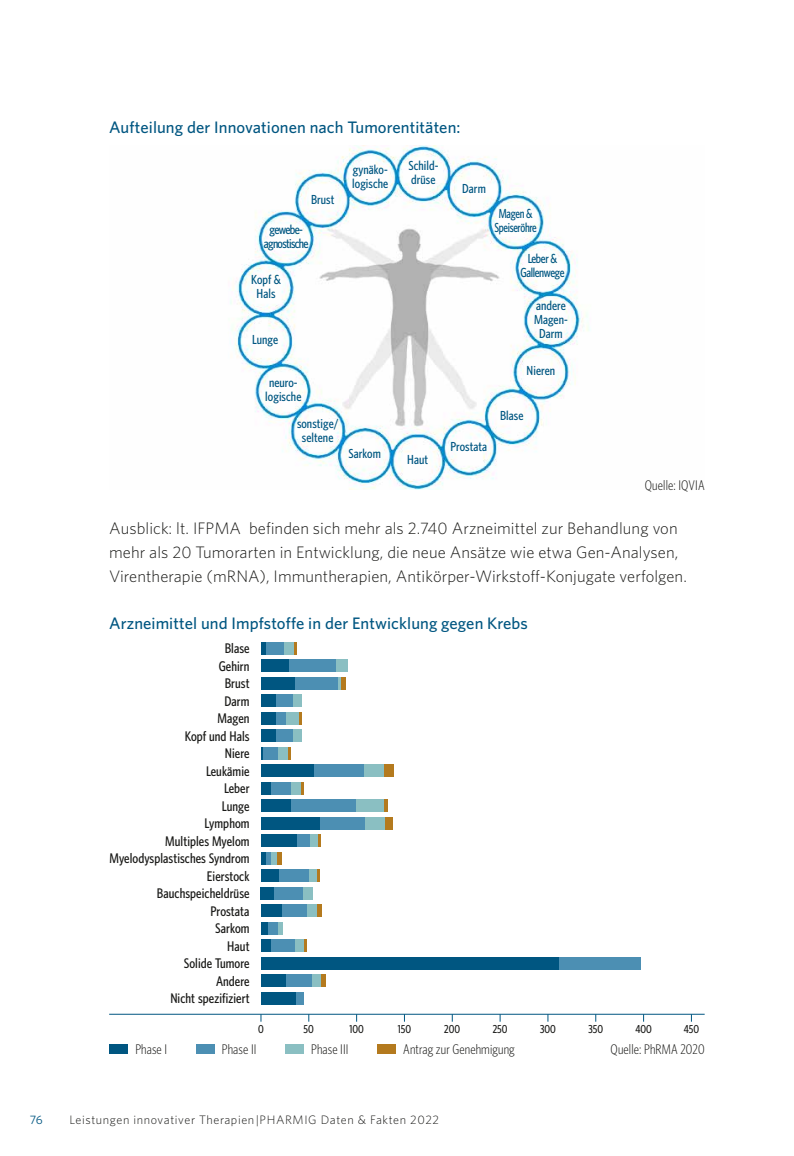
<style>
.page{position:relative;width:794px;height:1156px;background:#fff}
.page>*{position:absolute;margin:0;border:0;box-sizing:border-box;transform-origin:0 0}
.t1{font:300 16.62px/23.6px "Whitney HTF";letter-spacing:.005em;color:#1a1a18}
.t2{font:500 16.62px "Whitney HTF";letter-spacing:.005em;color:#005681}
.t3{font:500 condensed 14px/17.5px "Whitney HTF";letter-spacing:.005em;color:#1a1a18;text-align:right}
.t4{font:300 condensed 14px "Whitney HTF";letter-spacing:.01em;color:#1a1a18}
.t5{font:500 condensed 13.12px/14px "Whitney HTF";letter-spacing:.005em;color:#005681}
.t6{font:500 condensed 13.12px/14px "Whitney HTF";letter-spacing:-.05em;color:#005681;text-align:center}
.t7{font:500 condensed 13.12px/14px "Whitney HTF";letter-spacing:-.03em;color:#005681;text-align:center;scale:.9 1}
.t8{font:500 condensed 13.12px/14px "Whitney HTF";letter-spacing:-.03em;color:#005681;text-align:center;scale:.95 1}
.t9{font:300 12.25px "Whitney HTF";letter-spacing:.05em;color:#1a1a18}
.t10{font:12.25px "Whitney HTF";color:#005681}
.t11{font:500 condensed 11.55px "Whitney HTF";color:#1a1a18}
</style>
<div class="page">
<img style="left:230px;top:145px;width:360px;height:345px">
<div style="left:109px;top:1044px;width:19px;height:9px;background:#005681"></div>
<div style="left:196px;top:1044px;width:18px;height:9px;background:#4c8fb3"></div>
<div style="left:285px;top:1044px;width:19px;height:9px;background:#8abfc2"></div>
<div style="left:377px;top:1044px;width:19px;height:9px;background:#b47a1e"></div>
<hr style="left:109px;top:1014px;width:595px;height:1px;background:#005681">
<div style="left:261px;top:642px;width:5px;height:12px;background:#005681"></div>
<div style="left:261px;top:659px;width:28px;height:13px;background:#005681"></div>
<div style="left:289px;top:659px;width:47px;height:13px;background:#4c8fb3"></div>
<div style="left:336px;top:659px;width:12px;height:13px;background:#8abfc2"></div>
<div style="left:261px;top:677px;width:34px;height:12px;background:#005681"></div>
<div style="left:295px;top:677px;width:44px;height:12px;background:#4c8fb3"></div>
<svg style="left:339px;top:677px;width:2px;height:12px"></svg>
<div style="left:341px;top:677px;width:5px;height:12px;background:#b47a1e"></div>
<div style="left:261px;top:694px;width:15px;height:13px;background:#005681"></div>
<div style="left:276px;top:694px;width:17px;height:13px;background:#4c8fb3"></div>
<div style="left:293px;top:694px;width:9px;height:13px;background:#8abfc2"></div>
<div style="left:261px;top:712px;width:15px;height:12px;background:#005681"></div>
<div style="left:276px;top:712px;width:10px;height:12px;background:#4c8fb3"></div>
<div style="left:286px;top:712px;width:13px;height:12px;background:#8abfc2"></div>
<svg style="left:299px;top:712px;width:3px;height:12px"></svg>
<div style="left:261px;top:729px;width:15px;height:13px;background:#005681"></div>
<div style="left:276px;top:729px;width:17px;height:13px;background:#4c8fb3"></div>
<div style="left:293px;top:729px;width:9px;height:13px;background:#8abfc2"></div>
<svg style="left:261px;top:747px;width:2px;height:12px"></svg>
<div style="left:263px;top:747px;width:15px;height:12px;background:#4c8fb3"></div>
<div style="left:278px;top:747px;width:10px;height:12px;background:#8abfc2"></div>
<svg style="left:288px;top:747px;width:3px;height:12px"></svg>
<div style="left:261px;top:764px;width:53px;height:13px;background:#005681"></div>
<div style="left:314px;top:764px;width:50px;height:13px;background:#4c8fb3"></div>
<div style="left:364px;top:764px;width:20px;height:13px;background:#8abfc2"></div>
<div style="left:384px;top:764px;width:10px;height:13px;background:#b47a1e"></div>
<div style="left:261px;top:782px;width:10px;height:12px;background:#005681"></div>
<div style="left:271px;top:782px;width:20px;height:12px;background:#4c8fb3"></div>
<div style="left:291px;top:782px;width:11px;height:12px;background:#8abfc2"></div>
<svg style="left:302px;top:782px;width:2px;height:12px"></svg>
<div style="left:261px;top:799px;width:30px;height:13px;background:#005681"></div>
<div style="left:291px;top:799px;width:65px;height:13px;background:#4c8fb3"></div>
<div style="left:356px;top:799px;width:28px;height:13px;background:#8abfc2"></div>
<hr style="left:384px;top:799px;width:4px;height:13px;background:#b47a1e">
<div style="left:261px;top:817px;width:59px;height:12px;background:#005681"></div>
<div style="left:320px;top:817px;width:45px;height:12px;background:#4c8fb3"></div>
<div style="left:365px;top:817px;width:20px;height:12px;background:#8abfc2"></div>
<div style="left:385px;top:817px;width:7px;height:12px;background:#b47a1e"></div>
<div style="left:261px;top:834px;width:36px;height:13px;background:#005681"></div>
<div style="left:297px;top:834px;width:13px;height:13px;background:#4c8fb3"></div>
<div style="left:310px;top:834px;width:8px;height:13px;background:#8abfc2"></div>
<svg style="left:318px;top:834px;width:2px;height:13px"></svg>
<div style="left:261px;top:852px;width:5px;height:12px;background:#005681"></div>
<div style="left:266px;top:852px;width:5px;height:12px;background:#4c8fb3"></div>
<div style="left:271px;top:852px;width:6px;height:12px;background:#8abfc2"></div>
<div style="left:277px;top:852px;width:5px;height:12px;background:#b47a1e"></div>
<div style="left:261px;top:869px;width:18px;height:13px;background:#005681"></div>
<div style="left:279px;top:869px;width:30px;height:13px;background:#4c8fb3"></div>
<div style="left:309px;top:869px;width:9px;height:13px;background:#8abfc2"></div>
<svg style="left:318px;top:869px;width:2px;height:13px"></svg>
<div style="left:261px;top:887px;width:13px;height:12px;background:#005681"></div>
<div style="left:274px;top:887px;width:29px;height:12px;background:#4c8fb3"></div>
<div style="left:303px;top:887px;width:10px;height:12px;background:#8abfc2"></div>
<div style="left:261px;top:904px;width:21px;height:13px;background:#005681"></div>
<div style="left:282px;top:904px;width:25px;height:13px;background:#4c8fb3"></div>
<div style="left:307px;top:904px;width:10px;height:13px;background:#8abfc2"></div>
<div style="left:317px;top:904px;width:5px;height:13px;background:#b47a1e"></div>
<div style="left:261px;top:922px;width:7px;height:12px;background:#005681"></div>
<div style="left:268px;top:922px;width:10px;height:12px;background:#4c8fb3"></div>
<div style="left:278px;top:922px;width:5px;height:12px;background:#8abfc2"></div>
<div style="left:261px;top:939px;width:10px;height:13px;background:#005681"></div>
<div style="left:271px;top:939px;width:24px;height:13px;background:#4c8fb3"></div>
<div style="left:295px;top:939px;width:10px;height:13px;background:#8abfc2"></div>
<svg style="left:305px;top:939px;width:2px;height:13px"></svg>
<div style="left:261px;top:957px;width:298px;height:12px;background:#005681"></div>
<div style="left:559px;top:957px;width:81px;height:12px;background:#4c8fb3"></div>
<div style="left:261px;top:974px;width:25px;height:13px;background:#005681"></div>
<div style="left:286px;top:974px;width:25px;height:13px;background:#4c8fb3"></div>
<div style="left:311px;top:974px;width:10px;height:13px;background:#8abfc2"></div>
<div style="left:321px;top:974px;width:5px;height:13px;background:#b47a1e"></div>
<div style="left:261px;top:992px;width:36px;height:12px;background:#005681"></div>
<div style="left:297px;top:992px;width:7px;height:12px;background:#4c8fb3"></div>
<div style="left:266px;top:642px;width:18px;height:12px;background:#4c8fb3"></div>
<div style="left:284px;top:642px;width:10px;height:12px;background:#8abfc2"></div>
<svg style="left:294px;top:642px;width:3px;height:12px"></svg>
<p class="t2" style="left:109px;top:117px;width:353px">Aufteilung der Innovationen nach Tumorentitäten:</p>
<p class="t5" style="left:311px;top:192px;width:25px">Brust</p>
<p class="t6" style="left:264px;top:222px;width:46px">gewebe&shy;agnostische</p>
<p class="t5" style="left:251px;top:272px;width:32px;text-align:center">Kopf &amp;<br>Hals</p>
<p class="t5" style="left:352px;top:162px;width:38px">gynäko&shy;logische</p>
<p class="t5" style="left:252px;top:332px;width:28px">Lunge</p>
<p class="t5" style="left:265px;top:375px;width:38px">neuro&shy;logische</p>
<p class="t5" style="left:297px;top:416px;width:43px;text-align:center">sonstige/ seltene</p>
<p class="t5" style="left:348px;top:446px;width:34px">Sarkom</p>
<p class="t5" style="left:408px;top:158px;width:31px">Schild&shy;drüse</p>
<p class="t5" style="left:407px;top:452px;width:22px">Haut</p>
<p class="t5" style="left:462px;top:181px;width:25px">Darm</p>
<p class="t7" style="left:494px;top:206px;width:48px">Magen &amp;<br>Speiseröhre</p>
<p class="t8" style="left:520px;top:252px;width:48px">Leber &amp;<br>Gallenwege</p>
<p class="t5" style="left:534px;top:298px;width:35px;text-align:center">andere<br>Magen-<br>Darm</p>
<p class="t5" style="left:526px;top:363px;width:30px">Nieren</p>
<p class="t5" style="left:500px;top:408px;width:25px">Blase</p>
<p class="t5" style="left:450px;top:439px;width:38px">Prostata</p>
<p class="t4" style="left:645px;top:477px;width:61px">Quelle: IQVIA</p>
<p class="t1" style="left:109px;top:517px;width:579px">Ausblick: lt. IFPMA befinden sich mehr als 2.740 Arzneimittel zur Behandlung von mehr als 20 Tumorarten in Entwicklung, die neue Ansätze wie etwa Gen-Analysen,<br>Virentherapie (mRNA), Immuntherapien, Antikörper-Wirkstoff-Konjugate verfolgen.</p>
<p class="t2" style="left:109px;top:613px;width:420px">Arzneimittel und Impfstoffe in der Entwicklung gegen Krebs</p>
<p class="t3" style="left:109px;top:639px;width:142px">Blase<br>Gehirn<br>Brust<br>Darm<br>Magen<br>Kopf und Hals<br>Niere<br>Leukämie<br>Leber<br>Lunge<br>Lymphom<br>Multiples Myelom<br>Myelodysplastisches Syndrom<br>Eierstock<br>Bauchspeicheldrüse<br>Prostata<br>Sarkom<br>Haut<br>Solide Tumore<br>Andere<br>Nicht spezifiziert</p>
<p class="t11" style="left:258px;top:1022px;width:7px">0</p>
<p class="t11" style="left:304px;top:1022px;width:12px">50</p>
<p class="t11" style="left:349px;top:1022px;width:16px">100</p>
<p class="t11" style="left:398px;top:1022px;width:15px">150</p>
<p class="t11" style="left:444px;top:1022px;width:17px">200</p>
<p class="t11" style="left:493px;top:1022px;width:16px">250</p>
<p class="t11" style="left:540px;top:1022px;width:17px">300</p>
<p class="t11" style="left:588px;top:1022px;width:16px">350</p>
<p class="t11" style="left:635px;top:1022px;width:18px">400</p>
<p class="t11" style="left:684px;top:1022px;width:17px">450</p>
<p class="t4" style="left:135px;top:1041px;width:33px">Phase I</p>
<p class="t4" style="left:222px;top:1041px;width:36px">Phase II</p>
<p class="t4" style="left:311px;top:1041px;width:39px">Phase III</p>
<p class="t4" style="left:403px;top:1041px;width:113px">Antrag zur Genehmigung</p>
<p class="t4" style="left:610px;top:1041px;width:96px">Quelle: PhRMA 2020</p>
<p class="t10" style="left:30px;top:1112px;width:14px">76</p>
<p class="t9" style="left:69px;top:1112px;width:371px">Leistungen innovativer Therapien|PHARMIG Daten &amp; Fakten 2022</p>
</div>
